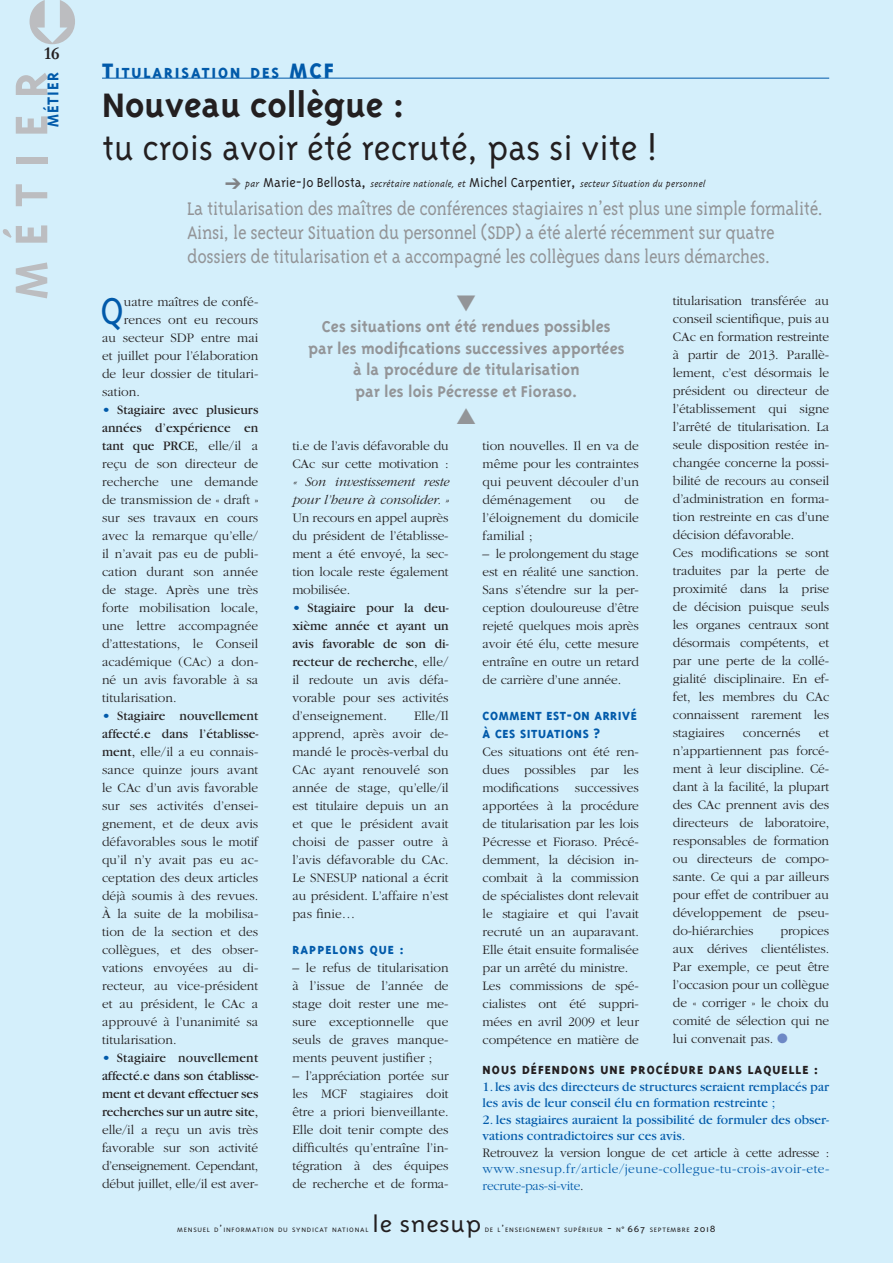
<style>
.page{position:relative;width:893px;height:1263px;background:#d4effb}
.page>*{position:absolute;margin:0;border:0;box-sizing:border-box;transform-origin:0 0}
.t1{font:700 52.5px "Triplex";letter-spacing:.315em;color:#bcbdc0}
.t2{font:300 43.05px "Triplex";color:#015aaa}
.t3{font:300 39px/43.2px "Triplex";color:#231f20}
.t4{font:300 25.5px "Triplex";letter-spacing:.02em;color:#231f20;scale:1.14 1}
.t5{font:300 21px/24px "Triplex Serif";letter-spacing:-.02em;color:#939598;scale:.95 1}
.t6{font:700 18px/21.6px "Triplex";color:#939598;text-align:center}
.t7{font:700 18px "Triplex";letter-spacing:.06em;color:#015aaa}
.t8{font:700 18px "Garamond";color:#231f20}
.t9{font:800 16.8px "Triplex";letter-spacing:.115em;color:#015aaa}
.t10{font:300 13.5px/18px "Garamond";letter-spacing:-.01em;color:#231f20;text-align:justify}
.t11{font:13.5px/16.5px "Garamond";color:#015aaa}
.t12{font:13.5px/18px "Garamond";color:#231f20;text-align:justify}
.t13{font:800 13.5px "Triplex";letter-spacing:.08em;color:#231f20}
.t14{font:800 13.5px "Triplex";letter-spacing:.08em;color:#015aaa}
.t15{font:italic 300 10.5px "Triplex";color:#231f20}
.t16{font:300 7.35px "Triplex";letter-spacing:.085em;color:#231f20;scale:1.14 1}
.s1{font-size:24px}
.s2{font-weight:700}
.s3{color:#808285}
.s4{font-style:normal;font-size:15px}
.s5{font-style:normal;font-size:18px}
.s6{color:#015aaa}
.s7{font-weight:400}
.s8{font-style:italic}
.s9{font-weight:300;color:#015aaa}
.s10{font-weight:300}
.s11{font-family:"Triplex";font-weight:800;color:#015aaa}
.s12{color:#6d88c5}
.s13{font-weight:300;color:#231f20}
.s14{font-size:10.5px}
</style>
<div class="page">
<svg style="left:30px;top:0;width:45px;height:44px"></svg>
<hr style="left:102px;top:78px;width:727px;height:1px;background:#015aaa">
<p class="t8" style="left:44px;top:41px;width:17px">16</p>
<p class="t7" style="left:43px;top:127px;width:56px;rotate:-90deg">MÉTIER</p>
<p class="t1" style="left:1px;top:299px;width:228px;rotate:-90deg">métier</p>
<p class="t9" style="left:102px;top:63px;width:233px"><span class="s1">T</span>ITULARISATION DES <span class="s1">MCF</span></p>
<p class="t3" style="left:102px;top:83px;width:558px"><span class="s2">Nouveau collègue :<br></span>tu crois avoir été recruté, pas si vite !</p>
<p class="t15" style="left:225px;top:178px;width:482px"><span class="s3">➔</span> par <span class="s4">Marie-Jo Bellosta</span><span class="s5">,</span> secrétaire nationale, et <span class="s4">Michel Carpentier</span><span class="s5">,</span> secteur Situation du personnel</p>
<p class="t5" style="left:187px;top:196px;width:671px">La titularisation des maîtres de conférences stagiaires n’est plus une simple formalité.<br>Ainsi, le secteur Situation du personnel (SDP) a été alerté récemment sur quatre dossiers de titularisation et a accompagné les collègues dans leurs démarches.</p>
<p class="t2" style="left:100px;top:287px;width:25px">Q</p>
<p class="t10" style="left:124px;top:293px;width:136px">uatre maîtres de confé-</p>
<p class="t10" style="left:124px;top:311px;width:136px">rences ont eu recours</p>
<p class="t10" style="left:102px;top:329px;width:158px">au secteur SDP entre mai</p>
<p class="t10" style="left:102px;top:347px;width:158px">et juillet pour l’élaboration</p>
<p class="t10" style="left:102px;top:365px;width:158px">de leur dossier de titulari-</p>
<p class="t10" style="left:102px;top:383px;width:39px">sation.</p>
<p class="t10" style="left:102px;top:401px;width:158px"><span class="s6">•</span> <span class="s7">Stagiaire avec plusieurs années d’expérience en tant que PRCE,</span> elle/il a reçu de son directeur de recherche une demande de transmission de « draft » sur ses travaux en cours avec la remarque qu’elle/ il n’avait pas eu de publi&shy;cation durant son année de stage. Après une très forte mobilisation locale, une lettre accompagnée d’attestations, le Conseil académique (CAc) a don&shy;né un avis favorable à sa titularisation.</p>
<p class="t10" style="left:102px;top:707px;width:158px"><span class="s6">•</span> <span class="s7">Stagiaire nouvellement affecté.e dans l’établisse&shy;ment,</span> elle/il a eu connais&shy;sance quinze jours avant le CAc d’un avis favorable sur ses activités d’ensei&shy;gnement, et de deux avis défavorables sous le motif qu’il n’y avait pas eu ac&shy;ceptation des deux articles déjà soumis à des revues.<br>À la suite de la mobilisa&shy;tion de la section et des collègues, et des obser&shy;vations envoyées au di&shy;recteur, au vice-président et au président, le CAc a approuvé à l’unanimité sa titularisation.</p>
<p class="t10" style="left:102px;top:1049px;width:158px"><span class="s6">•</span> <span class="s7">Stagiaire nouvellement affecté.e dans son établisse&shy;ment et devant effectuer ses recherches sur un autre site, </span>elle/il a reçu un avis très favorable sur son activité d’enseignement. Cependant, début juillet, elle/il est aver-</p>
<p class="t10" style="left:673px;top:292px;width:158px;text-align:left">titularisation transférée au conseil scientifique, puis au<br>CAc en formation restreinte à partir de 2013. Parallè&shy;lement, c’est désormais le président ou directeur de l’établissement qui signe l’arrêté de titularisation. La seule disposition restée in&shy;changée concerne la possi&shy;bilité de recours au conseil d’administration en forma&shy;tion restreinte en cas d’une décision défavorable.<br>Ces modifications se sont traduites par la perte de proximité dans la prise de décision puisque seuls les organes centraux sont désormais compétents, et par une perte de la collé&shy;gialité disciplinaire. En ef&shy;fet, les membres du CAc connaissent rarement les stagiaires</p>
<p class="t6" style="left:308px;top:316px;width:318px">Ces situations ont été rendues possibles par les modifications successives apportées à la procédure de titularisation<br>par les lois Pécresse et Fioraso.</p>
<p class="t10" style="left:483px;top:436px;width:158px">tion nouvelles. Il en va de même pour les contraintes qui peuvent découler d’un déménagement</p>
<p class="t10" style="left:292px;top:437px;width:158px">ti.e de l’avis défavorable du CAc sur cette motivation : <span class="s8">« Son investissement reste pour l’heure à consolider. » </span>Un recours en appel auprès du président de l’établisse&shy;ment a été envoyé, la sec&shy;tion locale reste également mobilisée.</p>
<p class="t12" style="left:292px;top:599px;width:158px"><span class="s9">•</span> Stagiaire pour la deu&shy;xième année et ayant un avis favorable de son di&shy;recteur de recherche, <span class="s10">elle/ il redoute un avis défa&shy;vorable pour ses activités d’enseignement.</span></p>
<p class="t10" style="left:483px;top:490px;width:158px;text-indent:142px">de l’éloignement du domicile familial ;</p>
<p class="t10" style="left:483px;top:544px;width:158px">– le prolongement du stage est en réalité une sanction.<br>Sans s’étendre sur la per&shy;ception douloureuse d’être rejeté quelques mois après avoir été élu, cette mesure entraîne en outre un retard de carrière d’une année.</p>
<p class="t10" style="left:483px;top:706px;width:158px;text-align:left"><span class="s11">COMMENT EST-ON ARRIVÉ<br>À CES SITUATIONS ?<br></span>Ces situations ont été ren&shy;dues possibles par les modifications successives apportées à la procédure de titularisation par les lois<br>Pécresse et Fioraso. Précé&shy;demment, la décision in&shy;combait à la commission de spécialistes dont relevait le stagiaire et qui l’avait recruté un an auparavant.<br>Elle était ensuite formalisée par un arrêté du ministre.<br>Les commissions de spé&shy;cialistes ont été suppri&shy;mées en avril 2009 et leur compétence en matière de</p>
<p class="t10" style="left:591px;top:490px;width:17px">ou</p>
<p class="t10" style="left:292px;top:707px;width:158px;text-indent:122px">Elle/Il apprend, après avoir de&shy;mandé le procès-verbal du CAc ayant renouvelé son année de stage, qu’elle/il est titulaire depuis un an et que le président avait choisi de passer outre à l’avis défavorable du CAc.<br>Le SNESUP national a écrit au président. L’affaire n’est pas finie…</p>
<p class="t14" style="left:292px;top:942px;width:113px">RAPPELONS QUE :</p>
<p class="t10" style="left:292px;top:958px;width:158px">– le refus de titularisation à l’issue de l’année de stage doit rester une me&shy;sure exceptionnelle que seuls de graves manque&shy;ments peuvent justifier ;</p>
<p class="t10" style="left:292px;top:1066px;width:158px">– l’appréciation portée sur les MCF stagiaires doit être a priori bienveillante.<br>Elle doit tenir compte des difficultés qu’entraîne l’in&shy;tégration à des équipes de recherche et de forma-</p>
<p class="t10" style="left:743px;top:724px;width:59px">concernés</p>
<p class="t10" style="left:673px;top:724px;width:158px;text-indent:146px">et n’appartiennent pas forcé&shy;ment à leur discipline. Cé&shy;dant à la facilité, la plupart des CAc prennent avis des directeurs de laboratoire, responsables de formation ou directeurs de compo&shy;sante. Ce qui a par ailleurs pour effet de contribuer au développement de pseu&shy;do-hiérarchies</p>
<p class="t10" style="left:673px;top:922px;width:158px;text-indent:108px">propices aux dérives clientélistes.<br>Par exemple, ce peut être l’occasion pour un collègue de « corriger » le choix du comité de sélection qui ne lui convenait pas. <span class="s12">●</span></p>
<p class="t13" style="left:483px;top:1062px;width:337px">NOUS DÉFENDONS UNE PROCÉDURE DANS LAQUELLE :</p>
<p class="t11" style="left:483px;top:1079px;width:348px">1. les avis des directeurs de structures seraient remplacés par les avis de leur conseil élu en formation restreinte ;</p>
<p class="t11" style="left:483px;top:1112px;width:348px">2. les stagiaires auraient la possibilité de formuler des obser&shy;vations contradictoires sur ces avis.<br><span class="s13">Retrouvez la version longue de cet article à cette adresse : </span><span class="s10">www.snesup.fr/article/jeune-collegue-tu-crois-avoir-ete&shy;recrute-pas-si-vite</span><span class="s13">.</span></p>
<p class="t16" style="left:177px;top:1225px;width:169px">MENSUEL D<span class="s14">’</span>INFORMATION DU SYNDICAT NATIONAL</p>
<p class="t4" style="left:372px;top:1209px;width:97px">le snesup</p>
<p class="t16" style="left:485px;top:1225px;width:204px">DE L<span class="s14">’</span>ENSEIGNEMENT SUPÉRIEUR <span class="s14">-</span> N<span class="s14">˚</span> <span class="s14">667</span> SEPTEMBRE <span class="s14">2018</span></p>
</div>
